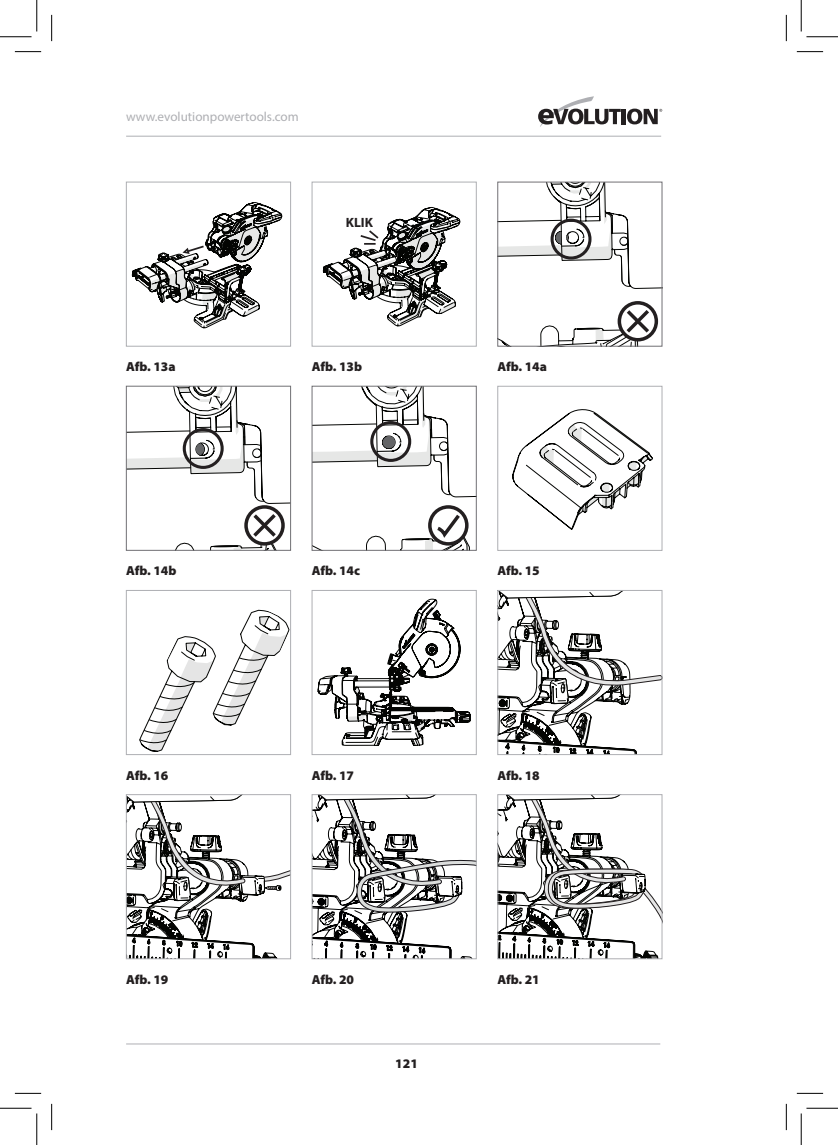
<style>
.page{position:relative;width:838px;height:1145px;background:#fff}
.page>*{position:absolute;margin:0;border:0;box-sizing:border-box;transform-origin:0 0}
.t1{font:700 13.47px "Myriad Pro";color:#231f20}
.t2{font:900 13.12px "Myriad Pro";color:#231f20}
.t3{font:13.12px "Myriad Pro";color:#aeafb3}
</style>
<div class="page">
<hr style="left:126px;top:136px;width:535px;height:1px;background:#aeafb3">
<hr style="left:126px;top:1044px;width:534px;height:1px;background:#aeafb3">
<svg style="left:538px;top:96px;width:82px;height:31px"></svg>
<hr style="left:621px;top:109px;width:4px;height:15px;background:#231f20">
<svg style="left:627px;top:109px;width:35px;height:15px"></svg>
<svg style="left:497px;top:386px;width:165px;height:165px"></svg>
<svg style="left:126px;top:590px;width:165px;height:165px"></svg>
<svg style="left:497px;top:590px;width:165px;height:165px"></svg>
<svg style="left:497px;top:794px;width:165px;height:165px"></svg>
<svg style="left:126px;top:794px;width:165px;height:165px"></svg>
<svg style="left:311px;top:794px;width:165px;height:165px"></svg>
<svg style="left:126px;top:135px;width:165px;height:212px"></svg>
<svg style="left:311px;top:135px;width:165px;height:620px"></svg>
<div style="left:370px;top:421px;width:41px;height:41px;border:3px solid #231f20;border-radius:50%"></div>
<svg style="left:497px;top:182px;width:165px;height:165px"></svg>
<svg style="left:126px;top:386px;width:165px;height:165px"></svg>
<svg style="left:15px;top:51px;width:26px;height:1px"></svg>
<svg style="left:796px;top:51px;width:27px;height:1px"></svg>
<svg style="left:15px;top:1093px;width:26px;height:1px"></svg>
<svg style="left:796px;top:1093px;width:27px;height:1px"></svg>
<svg style="left:51px;top:15px;width:1px;height:26px"></svg>
<svg style="left:51px;top:1104px;width:1px;height:26px"></svg>
<svg style="left:786px;top:15px;width:1px;height:26px"></svg>
<svg style="left:786px;top:1104px;width:1px;height:26px"></svg>
<hr style="left:0;top:36px;width:32px;height:1px;background:#000">
<hr style="left:806px;top:36px;width:31px;height:1px;background:#000">
<hr style="left:0;top:1108px;width:32px;height:1px;background:#000">
<hr style="left:806px;top:1108px;width:31px;height:1px;background:#000">
<hr style="left:36px;top:0;width:1px;height:31px;background:#000">
<hr style="left:36px;top:1113px;width:1px;height:32px;background:#000">
<hr style="left:800px;top:0;width:1px;height:31px;background:#000">
<hr style="left:800px;top:1113px;width:1px;height:32px;background:#000">
<p class="t3" style="left:126px;top:109px;width:174px">www.evolutionpowertools.com</p>
<p class="t1" style="left:346px;top:214px;width:29px">KLIK</p>
<p class="t2" style="left:126px;top:358px;width:51px">Afb. 13a</p>
<p class="t2" style="left:312px;top:358px;width:52px">Afb. 13b</p>
<p class="t2" style="left:126px;top:562px;width:52px">Afb. 14b</p>
<p class="t2" style="left:312px;top:562px;width:50px">Afb. 14c</p>
<p class="t2" style="left:497px;top:358px;width:51px">Afb. 14a</p>
<p class="t2" style="left:497px;top:562px;width:44px">Afb. 15</p>
<p class="t2" style="left:126px;top:766px;width:44px">Afb. 16</p>
<p class="t2" style="left:312px;top:766px;width:44px">Afb. 17</p>
<p class="t2" style="left:497px;top:766px;width:44px">Afb. 18</p>
<p class="t2" style="left:126px;top:971px;width:44px">Afb. 19</p>
<p class="t2" style="left:312px;top:971px;width:44px">Afb. 20</p>
<p class="t2" style="left:497px;top:971px;width:44px">Afb. 21</p>
<p class="t2" style="left:395px;top:1055px;width:24px">121</p>
</div>
